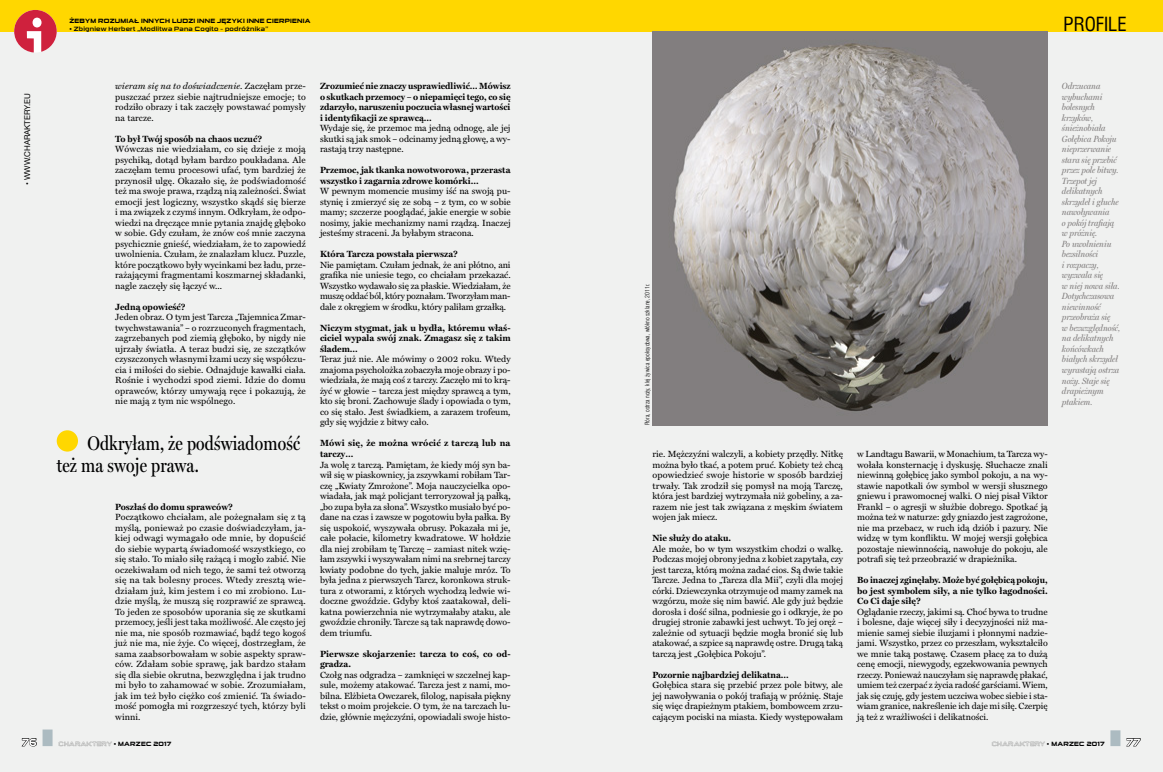
<style>
.page{position:relative;width:1163px;height:772px;background:#fff}
.page>*{position:absolute;margin:0;border:0;box-sizing:border-box;transform-origin:0 0}
.t1{font:19.8px/22px "Miller Headline";letter-spacing:.01em;color:#000;scale:.91 1}
.t2{font:19px "Swis 721 Cn EU Normal";color:#000}
.t3{font:10px "Handel Gothic EU Normal";color:#fff}
.t4{font:9px/10.5px "Miller Text";color:#000;text-align:justify}
.t5{font:700 9px/10.5px "Miller Text";color:#000;text-align:justify}
.t6{font:italic 9px/10.5px "Miller Headline";color:#817e7e}
.t7{font:700 9px/10.5px "Miller Text";letter-spacing:.02em;color:#000}
.t8{font:8px "Helvetica Neue";letter-spacing:-.015em;color:#000}
.t9{font:700 6.2px "Sui Generis";letter-spacing:.035em;color:#000}
.t10{font:6.2px "Sui Generis";letter-spacing:.035em;color:#000}
.t11{font:6px "Swis 721 Lt Cn EU Normal";color:#000}
.s1{font-weight:700}
.s2{font-style:italic}
.s3{font-family:"Sui Generis Outline";font-weight:400;font-size:6px}
</style>
<div class="page">
<div style="left:0;top:0;width:1162px;height:771px;background:#f0f1f0"></div>
<div style="left:57px;top:430px;width:21px;height:21px;background:#ffd700;border-radius:50%"></div>
<svg style="left:22px;top:738px;width:15px;height:7px"></svg>
<svg style="left:1126px;top:738px;width:14px;height:7px"></svg>
<div style="left:1110px;top:729px;width:10px;height:16px;background:#acbbc1"></div>
<div style="left:43px;top:729px;width:10px;height:16px;background:#acbbc1"></div>
<div style="left:0;top:0;width:1162px;height:31px;background:#ffd700"></div>
<svg style="left:14px;top:10px;width:43px;height:42px"></svg>
<img style="left:652px;top:31px;width:395px;height:394px">
<p class="t8" style="left:22px;top:185px;width:93px;rotate:-90deg">• WWW.CHARAKTERY.EU</p>
<p class="t9" style="left:69px;top:18px;width:242px">ŻEBYM ROZUMIAŁ INNYCH LUDZI INNE JĘZYKI INNE CIERPIENIA</p>
<p class="t10" style="left:69px;top:25px;width:200px"><span class="s1">•</span> Zbigniew Herbert „Modlitwa Pana Cogito – podróżnika”</p>
<p class="t4" style="left:115px;top:80px;width:192px"><span class="s2">wieram się na to doświadczenie</span>. Zaczęłam prze&shy;puszczać przez siebie najtrudniejsze emocje; to rodziło obrazy i tak zaczęły powstawać pomysły na tarcze.</p>
<p class="t5" style="left:115px;top:133px;width:148px">To był Twój sposób na chaos uczuć?</p>
<p class="t4" style="left:115px;top:143px;width:192px">Wówczas nie wiedziałam, co się dzieje z moją psychiką, dotąd byłam bardzo poukładana. Ale zaczęłam temu procesowi ufać, tym bardziej że przynosił ulgę. Okazało się, że podświadomość też ma swoje prawa, rządzą nią zależności. Świat emocji jest logiczny, wszystko skądś się bierze i ma związek z czymś innym. Odkryłam, że odpo&shy;wiedzi na dręczące mnie pytania znajdę głęboko w sobie. Gdy czułam, że znów coś mnie zaczyna psychicznie gnieść, wiedziałam, że to zapowiedź uwolnienia. Czułam, że znalazłam klucz. Puzzle, które początkowo były wycinkami bez ładu, prze&shy;rażającymi fragmentami koszmarnej składanki, nagle zaczęły się łączyć w...</p>
<p class="t5" style="left:115px;top:301px;width:72px">Jedną opowieść?</p>
<p class="t4" style="left:115px;top:311px;width:192px">Jeden obraz. O tym jest Tarcza „Tajemnica Zmar&shy;twychwstawania” – o rozrzuconych fragmentach, zagrzebanych pod ziemią głęboko, by nigdy nie ujrzały światła. A teraz budzi się, ze szczątków czyszczonych własnymi łzami uczy się współczu&shy;cia i miłości do siebie. Odnajduje kawałki ciała.<br>Rośnie i wychodzi spod ziemi. Idzie do domu oprawców, którzy umywają ręce i pokazują, że nie mają z tym nic wspólnego.</p>
<h1 class="t1" style="left:57px;top:431px;width:269px;text-indent:31px">Odkryłam, że podświadomość też ma swoje prawa.</h1>
<p class="t5" style="left:115px;top:500px;width:119px">Poszłaś do domu sprawców?</p>
<p class="t4" style="left:115px;top:511px;width:192px">Początkowo chciałam, ale pożegnałam się z tą myślą, ponieważ po czasie doświadczyłam, ja&shy;kiej odwagi wymagało ode mnie, by dopuścić do siebie wypartą świadomość wszystkiego, co się stało. To miało siłę rażącą i mogło zabić. Nie oczekiwałam od nich tego, że sami też otworzą się na tak bolesny proces. Wtedy zresztą wie&shy;działam już, kim jestem i co mi zrobiono. Lu&shy;dzie myślą, że muszą się rozprawić ze sprawcą.<br>To jeden ze sposobów uporania się ze skutkami przemocy, jeśli jest taka możliwość. Ale często jej nie ma, nie sposób rozmawiać, bądź tego kogoś już nie ma, nie żyje. Co więcej, dostrzegłam, że sama zaabsorbowałam w sobie aspekty spraw&shy;ców. Zdałam sobie sprawę, jak bardzo stałam się dla siebie okrutna, bezwzględna i jak trudno mi było to zahamować w sobie. Zrozumiałam, jak im też było ciężko coś zmienić. Ta świado&shy;mość pomogła mi rozgrzeszyć tych, którzy byli winni.</p>
<p class="t5" style="left:320px;top:80px;width:192px">Zrozumieć nie znaczy usprawiedliwić… Mówisz o skutkach przemocy – o niepamięci tego, co się zdarzyło, naruszeniu poczucia własnej wartości i identyfikacji ze sprawcą…</p>
<p class="t4" style="left:320px;top:122px;width:192px">Wydaje się, że przemoc ma jedną odnogę, ale jej skutki są jak smok – odcinamy jedną głowę, a wy&shy;rastają trzy następne.</p>
<p class="t5" style="left:320px;top:164px;width:192px">Przemoc, jak tkanka nowotworowa, przerasta wszystko i zagarnia zdrowe komórki…</p>
<p class="t4" style="left:320px;top:185px;width:192px">W pewnym momencie musimy iść na swoją pu&shy;stynię i zmierzyć się ze sobą – z tym, co w sobie mamy; szczerze pooglądać, jakie energie w sobie nosimy, jakie mechanizmy nami rządzą. Inaczej jesteśmy straceni. Ja byłabym stracona.</p>
<p class="t5" style="left:320px;top:248px;width:139px">Która Tarcza powstała pierwsza?</p>
<p class="t4" style="left:320px;top:259px;width:192px">Nie pamiętam. Czułam jednak, że ani płótno, ani grafika nie uniesie tego, co chciałam przekazać.<br>Wszystko wydawało się za płaskie. Wiedziałam, że muszę oddać ból, który poznałam. Tworzyłam man&shy;dale z okręgiem w środku, który paliłam grzałką.</p>
<p class="t5" style="left:320px;top:322px;width:192px">Niczym stygmat, jak u bydła, któremu właś&shy;ciciel wypala swój znak. Zmagasz się z takim śladem…</p>
<p class="t4" style="left:320px;top:353px;width:192px">Teraz już nie. Ale mówimy o 2002 roku. Wtedy znajoma psycholożka zobaczyła moje obrazy i po&shy;wiedziała, że mają coś z tarczy. Zaczęło mi to krą&shy;żyć w głowie – tarcza jest między sprawcą a tym, kto się broni. Zachowuje ślady i opowiada o tym, co się stało. Jest świadkiem, a zarazem trofeum, gdy się wyjdzie z bitwy cało.</p>
<p class="t7" style="left:320px;top:437px;width:192px">Mówi się, że można wrócić z tarczą lub na tarczy…</p>
<p class="t4" style="left:320px;top:458px;width:192px">Ja wolę z tarczą. Pamiętam, że kiedy mój syn ba&shy;wił się w piaskownicy, ja zszywkami robiłam Tar&shy;czę „Kwiaty Zmrożone”. Moja nauczycielka opo&shy;wiadała, jak mąż policjant terroryzował ją pałką, „bo zupa była za słona”. Wszystko musiało być po&shy;dane na czas i zawsze w pogotowiu była pałka. By się uspokoić, wyszywała obrusy. Pokazała mi je, całe połacie, kilometry kwadratowe. W hołdzie dla niej zrobiłam tę Tarczę – zamiast nitek wzię&shy;łam zszywki i wyszywałam nimi na srebrnej tarczy kwiaty podobne do tych, jakie maluje mróz. To była jedna z pierwszych Tarcz, koronkowa struk&shy;tura z otworami, z których wychodzą ledwie wi&shy;doczne gwoździe. Gdyby ktoś zaatakował, deli&shy;katna powierzchnia nie wytrzymałaby ataku, ale gwoździe chroniły. Tarcze są tak naprawdę dowo&shy;dem triumfu.</p>
<p class="t5" style="left:320px;top:647px;width:192px">Pierwsze skojarzenie: tarcza to coś, co od&shy;gradza.</p>
<p class="t4" style="left:320px;top:668px;width:192px">Czołg nas odgradza – zamknięci w szczelnej kap&shy;sule, możemy atakować. Tarcza jest z nami, mo&shy;bilna. Elżbieta Owczarek, filolog, napisała piękny tekst o moim projekcie. O tym, że na tarczach lu&shy;dzie, głównie mężczyźni, opowiadali swoje histo-</p>
<h2 class="t2" style="left:1063px;top:12px;width:65px">PROFILE</h2>
<p class="t11" style="left:643px;top:425px;width:143px;rotate:-90deg">Pióra, ostrza noży, klej żywica epoksydowa, włókno szklane, 2011r.</p>
<p class="t4" style="left:652px;top:448px;width:192px">rie. Mężczyźni walczyli, a kobiety przędły. Nitkę można było tkać, a potem pruć. Kobiety też chcą opowiedzieć swoje historie w sposób bardziej trwały. Tak zrodził się pomysł na moją Tarczę, która jest bardziej wytrzymała niż gobeliny, a za&shy;razem nie jest tak związana z męskim światem wojen jak miecz.</p>
<p class="t5" style="left:652px;top:532px;width:80px">Nie służy do ataku.</p>
<p class="t4" style="left:652px;top:542px;width:192px">Ale może, bo w tym wszystkim chodzi o walkę.<br>Podczas mojej obrony jedna z kobiet zapytała, czy jest tarcza, którą można zadać cios. Są dwie takie Tarcze. Jedna to „Tarcza dla Mii”, czyli dla mojej córki. Dziewczynka otrzymuje od mamy zamek na wzgórzu, może się nim bawić. Ale gdy już będzie dorosła i dość silna, podniesie go i odkryje, że po drugiej stronie zabawki jest uchwyt. To jej oręż – zależnie od sytuacji będzie mogła bronić się lub atakować, a szpice są naprawdę ostre. Drugą taką tarczą jest „Gołębica Pokoju”.</p>
<p class="t5" style="left:652px;top:668px;width:138px">Pozornie najbardziej delikatna…</p>
<p class="t4" style="left:652px;top:679px;width:192px">Gołębica stara się przebić przez pole bitwy, ale jej nawoływania o pokój trafiają w próżnię. Staje się więc drapieżnym ptakiem, bombowcem zrzu&shy;cającym pociski na miasta. Kiedy występowałam</p>
<p class="t4" style="left:857px;top:448px;width:192px">w Landtagu Bawarii, w Monachium, ta Tarcza wy&shy;wołała konsternację i dyskusję. Słuchacze znali niewinną gołębicę jako symbol pokoju, a na wy&shy;stawie napotkali ów symbol w wersji słusznego gniewu i prawomocnej walki. O niej pisał Viktor Frankl – o agresji w służbie dobrego. Spotkać ją można też w naturze: gdy gniazdo jest zagrożone, nie ma przebacz, w ruch idą dziób i pazury. Nie widzę w tym konfliktu. W mojej wersji gołębica pozostaje niewinnością, nawołuje do pokoju, ale potrafi się też przeobrazić w drapieżnika.</p>
<p class="t5" style="left:857px;top:574px;width:192px">Bo inaczej zginęłaby. Może być gołębicą pokoju, bo jest symbolem siły, a nie tylko łagodności.<br>Co Ci daje siłę?</p>
<p class="t4" style="left:857px;top:605px;width:192px">Oglądanie rzeczy, jakimi są. Choć bywa to trudne i bolesne, daje więcej siły i decyzyjności niż ma&shy;mienie samej siebie iluzjami i płonnymi nadzie&shy;jami. Wszystko, przez co przeszłam, wykształciło we mnie taką postawę. Czasem płacę za to dużą cenę emocji, niewygody, egzekwowania pewnych rzeczy. Ponieważ nauczyłam się naprawdę płakać, umiem też czerpać z życia radość garściami. Wiem, jak się czuję, gdy jestem uczciwa wobec siebie i sta&shy;wiam granice, nakreślenie ich daje mi siłę. Czerpię ją też z wrażliwości i delikatności.</p>
<p class="t6" style="left:1061px;top:80px;width:60px">Odrzucana wybuchami bolesnych krzyków, śnieżnobiała<br>Gołębica Pokoju nieprzerwanie stara się przebić przez pole bitwy.<br>Trzepot jej delikatnych skrzydeł i głuche nawoływania<br>o pokój trafiają w próżnię.<br>Po uwolnieniu bezsilności<br>i rozpaczy, wyzwala się<br>w niej nowa siła.<br>Dotychczasowa niewinność przeobraża się<br>w bezwzględność, na delikatnych końcówkach białych skrzydeł wyrastają ostrza noży. Staje się drapieżnym ptakiem.</p>
<p class="t3" style="left:22px;top:735px;width:16px">76</p>
<p class="t9" style="left:59px;top:739px;width:114px"><span class="s3">CHARAKTERY</span> • MARZEC 2017</p>
<p class="t9" style="left:991px;top:739px;width:114px"><span class="s3">CHARAKTERY</span> • MARZEC 2017</p>
<p class="t3" style="left:1126px;top:735px;width:15px">77</p>
</div>
